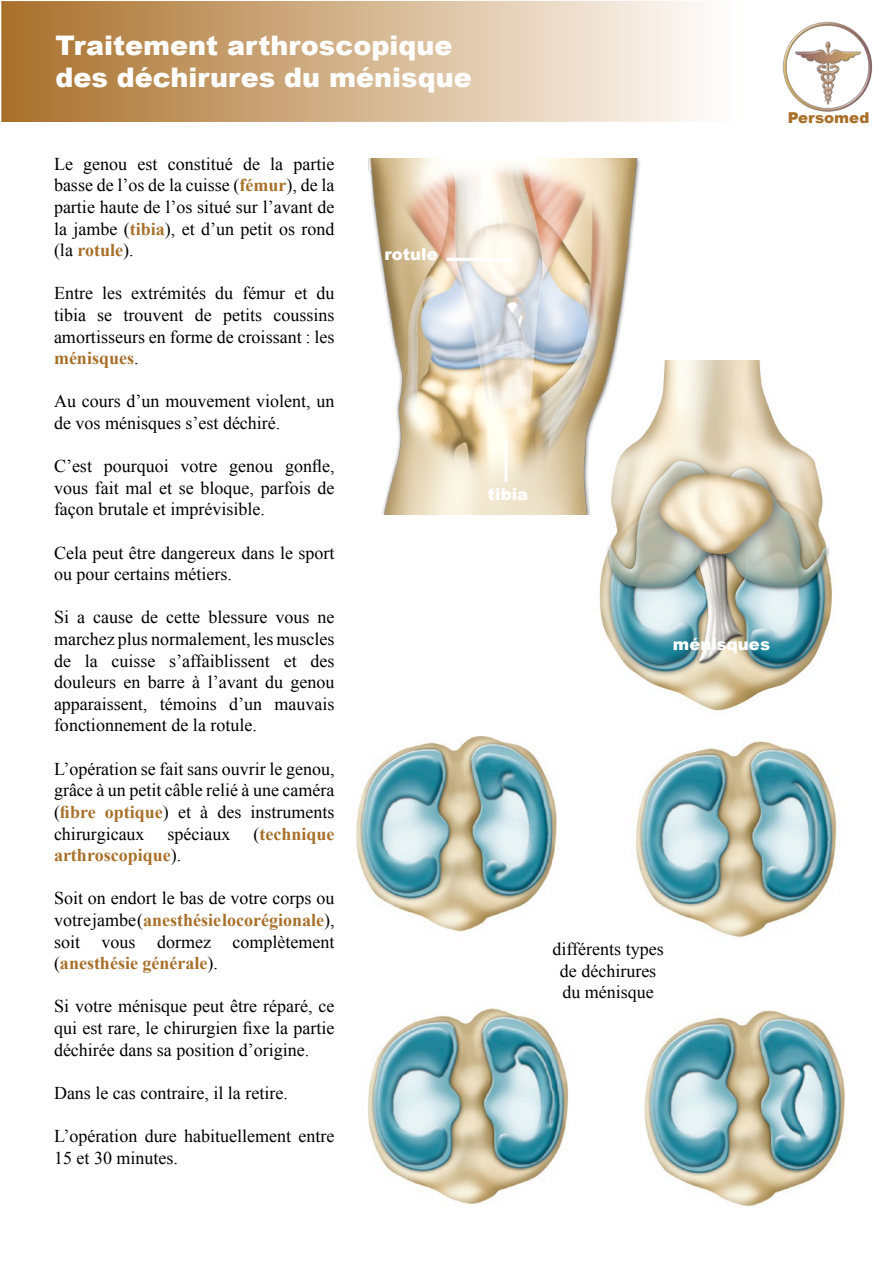
<style>
.page{position:relative;width:893px;height:1263px;background:#fff}
.page>*{position:absolute;margin:0;border:0;box-sizing:border-box;transform-origin:0 0}
.t1{font:900 27px "Arial";color:#fff}
.t2{font:18px/21.6px "Times New Roman";color:#000;text-align:justify}
.t3{font:700 18px "Times New Roman";color:#a8702a}
.t4{font:900 16.5px "Arial";color:#fff}
.t5{font:900 15px "Arial";color:#a8702a}
.s1{font-weight:700;color:#a8702a}
.s2{font-weight:400;color:#000}
</style>
<div class="page">
<img style="left:599px;top:361px;width:233px;height:350px">
<img style="left:368px;top:159px;width:278px;height:356px">
<img style="left:356px;top:736px;width:489px;height:471px">
<div style="left:1px;top:1px;width:742px;height:121px;background:linear-gradient(to right,#a96f29,#fffffe)"></div>
<img style="left:782px;top:21px;width:91px;height:91px">
<hr style="left:446px;top:258px;width:66px;height:3px;background:#fff">
<hr style="left:504px;top:439px;width:3px;height:43px;background:#fff">
<p class="t1" style="left:55px;top:30px;width:399px">Traitement arthroscopique</p>
<p class="t1" style="left:55px;top:63px;width:418px">des déchirures du ménisque</p>
<p class="t2" style="left:54px;top:153px;width:282px">Le genou est constitué de la partie basse de l’os de la cuisse (<span class="s1">fémur</span>), de la partie haute de l’os situé sur l’avant de la jambe (<span class="s1">tibia</span>), et d’un petit os rond (la <span class="s1">rotule</span>).</p>
<p class="t2" style="left:54px;top:282px;width:282px">Entre les extrémités du fémur et du tibia se trouvent de petits coussins amortisseurs en forme de croissant : les <span class="s1">ménisques</span>.</p>
<p class="t2" style="left:54px;top:390px;width:282px">Au cours d’un mouvement violent, un de vos ménisques s’est déchiré.</p>
<p class="t2" style="left:54px;top:455px;width:282px">C’est pourquoi votre genou gonfle, vous fait mal et se bloque, parfois de façon brutale et imprévisible.</p>
<p class="t2" style="left:54px;top:542px;width:282px">Cela peut être dangereux dans le sport ou pour certains métiers.</p>
<p class="t2" style="left:54px;top:606px;width:282px">Si a cause de cette blessure vous ne marchez plus normalement, les muscles de la cuisse s’affaiblissent et des douleurs en barre à l’avant du genou apparaissent, témoins d’un mauvais fonctionnement de la rotule.</p>
<p class="t2" style="left:54px;top:758px;width:282px">L’opération se fait sans ouvrir le genou, grâce à un petit câble relié à une caméra (<span class="s1">fibre optique</span>) et à des instruments chirurgicaux</p>
<p class="t2" style="left:168px;top:822px;width:64px">spéciaux</p>
<p class="t3" style="left:253px;top:823px;width:82px"><span class="s2">(</span>technique</p>
<p class="t3" style="left:54px;top:845px;width:129px">arthroscopique<span class="s2">).</span></p>
<p class="t2" style="left:54px;top:887px;width:282px">Soit on endort le bas de votre corps ou votre jambe (<span class="s1">anesthésie locorégionale</span>), soit vous dormez complètement (<span class="s1">anesthésie générale</span>).</p>
<p class="t2" style="left:54px;top:995px;width:282px">Si votre ménisque peut être réparé, ce qui est rare, le chirurgien fixe la partie déchirée dans sa position d’origine.</p>
<p class="t2" style="left:54px;top:1082px;width:235px">Dans le cas contraire, il la retire.</p>
<p class="t2" style="left:54px;top:1125px;width:282px">L’opération dure habituellement entre<br>15 et 30 minutes.</p>
<p class="t4" style="left:384px;top:245px;width:55px">rotule</p>
<p class="t4" style="left:488px;top:485px;width:42px">tibia</p>
<p class="t5" style="left:788px;top:110px;width:83px">Persomed</p>
<p class="t4" style="left:673px;top:635px;width:99px">ménisques</p>
<p class="t2" style="left:552px;top:938px;width:113px">différents types</p>
<p class="t2" style="left:560px;top:959px;width:98px">de déchirures</p>
<p class="t2" style="left:562px;top:981px;width:93px">du ménisque</p>
</div>
